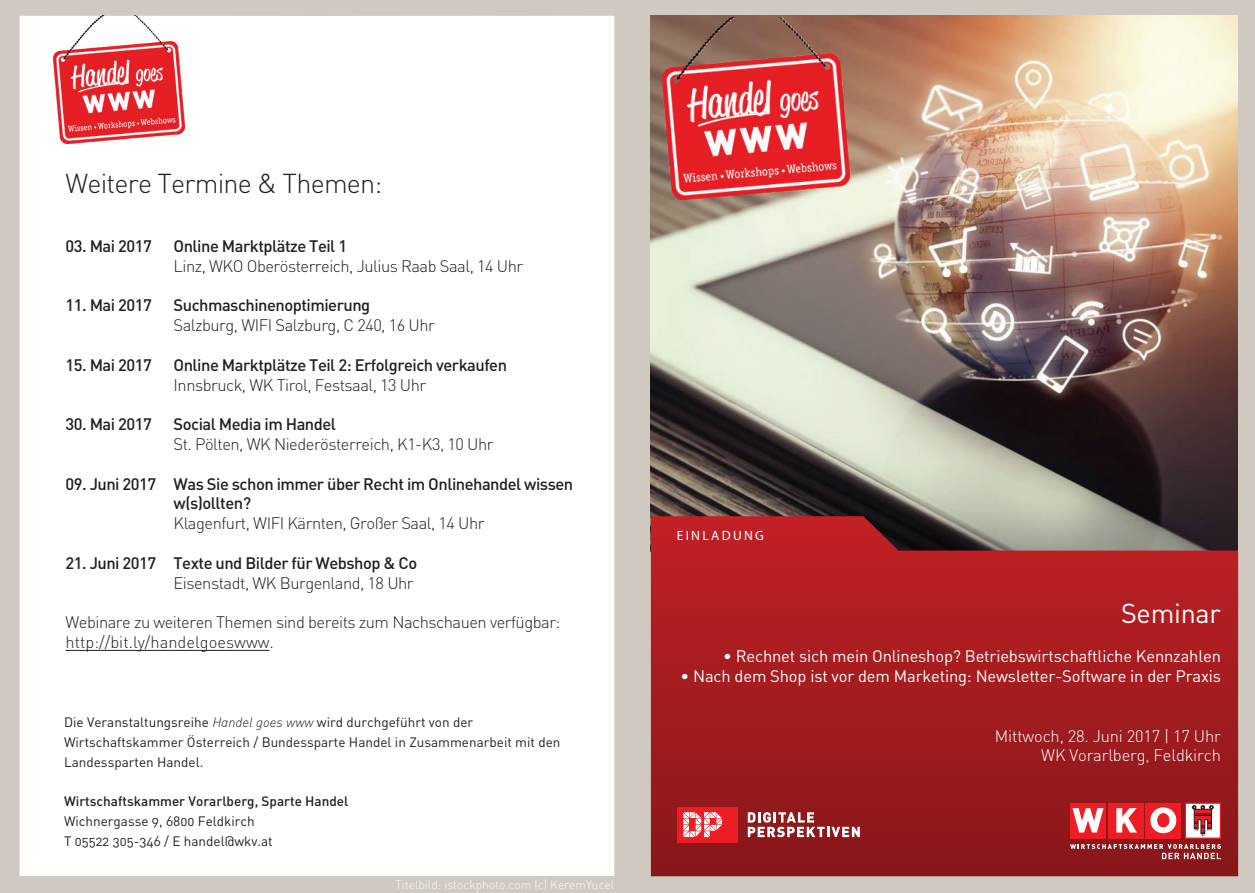
<style>
.page{position:relative;width:1255px;height:893px;background:#fff}
.page>*{position:absolute;margin:0;border:0;box-sizing:border-box;transform-origin:0 0}
.t1{font:300 27px "DIN";letter-spacing:-.03em;color:#231f20}
.t2{font:27px "DIN Regular Alternate";letter-spacing:-.01em;color:#fff}
.t3{font:300 16.5px/19.8px "DIN";letter-spacing:-.03em;color:#231f20}
.t4{font:500 16.5px/19.8px "DIN";letter-spacing:-.03em;color:#231f20}
.t5{font:16.5px "DIN Regular Alternate";letter-spacing:-.01em;color:#fff}
.t6{font:300 16.5px/19.8px "DIN";letter-spacing:-.01em;color:#fff;text-align:right}
.t7{font:13.5px/19.8px "DIN Regular Alternate";color:#231f20}
.t8{font:500 13.5px "DIN";color:#231f20}
.t9{font:13.5px "Myriad Pro";letter-spacing:.17em;color:#fff}
.t10{font:300 12px "DIN";color:#fff}
.s1{font-family:"DIN Light Italic Alt"}
</style>
<div class="page">
<div style="left:0;top:0;width:1254px;height:893px;background:#cfc9c0"></div>
<img style="left:651px;top:16px;width:586px;height:500px">
<svg style="left:651px;top:516px;width:586px;height:360px;background:#9f2023"></svg>
<div style="left:1145px;top:803px;width:36px;height:36px;background:#ee1d23"></div>
<div style="left:1107px;top:803px;width:36px;height:36px;background:#ee1d23"></div>
<svg style="left:1116px;top:808px;width:20px;height:24px"></svg>
<div style="left:1069px;top:803px;width:36px;height:36px;background:#ee1d23"></div>
<svg style="left:1072px;top:808px;width:31px;height:24px"></svg>
<svg style="left:1150px;top:807px;width:26px;height:26px"></svg>
<div style="left:1157px;top:814px;width:11px;height:13px;background:#ee1d23;border-radius:50%"></div>
<div style="left:1157px;top:813px;width:12px;height:14px;border:1px solid #ee1d23;border-radius:50%"></div>
<div style="left:1184px;top:803px;width:36px;height:36px;background:#fff;border:1px solid #ee1d23"></div>
<svg style="left:1192px;top:805px;width:21px;height:31px"></svg>
<svg style="left:1069px;top:844px;width:151px;height:15px;background:#a24648"></svg>
<div style="left:20px;top:16px;width:594px;height:860px;background:#fff"></div>
<div style="left:676px;top:807px;width:61px;height:35px;background:#ec1d25"></div>
<svg style="left:683px;top:812px;width:39px;height:25px"></svg>
<svg style="left:747px;top:812px;width:112px;height:25px;background:#b56769"></svg>
<hr style="left:65px;top:650px;width:204px;height:1px;background:#231f20">
<img style="left:662px;top:17px;width:187px;height:183px">
<img style="left:53px;top:16px;width:132px;height:128px">
<h1 class="t1" style="left:65px;top:166px;width:318px">Weitere Termine &amp; Themen:</h1>
<p class="t4" style="left:65px;top:236px;width:88px">03. Mai 2017</p>
<p class="t4" style="left:173px;top:236px;width:175px">Online Marktplätze Teil 1</p>
<p class="t3" style="left:173px;top:256px;width:351px">Linz, WKO Oberösterreich, Julius Raab Saal, 14 Uhr</p>
<p class="t4" style="left:65px;top:295px;width:88px">11. Mai 2017</p>
<p class="t4" style="left:173px;top:295px;width:198px">Suchmaschinenoptimierung</p>
<p class="t3" style="left:173px;top:315px;width:263px">Salzburg, WIFI Salzburg, C 240, 16 Uhr</p>
<p class="t4" style="left:65px;top:354px;width:88px">15. Mai 2017</p>
<p class="t4" style="left:173px;top:354px;width:335px">Online Marktplätze Teil 2: Erfolgreich verkaufen</p>
<p class="t3" style="left:173px;top:375px;width:254px">Innsbruck, WK Tirol, Festsaal, 13 Uhr</p>
<p class="t4" style="left:65px;top:414px;width:88px">30. Mai 2017</p>
<p class="t4" style="left:173px;top:414px;width:164px">Social Media im Handel</p>
<p class="t3" style="left:173px;top:434px;width:321px">St. Pölten, WK Niederösterreich, K1-K3, 10 Uhr</p>
<p class="t4" style="left:174px;top:473px;width:401px;text-indent:-108px">09. Juni 2017 Was Sie schon immer über Recht im Onlinehandel wissen w(s)ollten?</p>
<p class="t3" style="left:173px;top:513px;width:312px">Klagenfurt, WIFI Kärnten, Großer Saal, 14 Uhr</p>
<p class="t4" style="left:65px;top:552px;width:353px">21. Juni 2017 Texte und Bilder für Webshop &amp; Co</p>
<p class="t3" style="left:173px;top:573px;width:241px">Eisenstadt, WK Burgenland, 18 Uhr</p>
<p class="t3" style="left:65px;top:612px;width:496px">Webinare zu weiteren Themen sind bereits zum Nachschauen verfügbar: http://bit.ly/handelgoeswww.</p>
<p class="t7" style="left:64px;top:712px;width:498px">Die Veranstaltungsreihe <span class="s1">Handel goes www</span> wird durchgeführt von der<br>Wirtschaftskammer Österreich / Bundessparte Handel in Zusammenarbeit mit den<br>Landessparten Handel.</p>
<p class="t8" style="left:64px;top:793px;width:286px">Wirtschaftskammer Vorarlberg, Sparte Handel</p>
<p class="t7" style="left:64px;top:811px;width:210px">Wichnergasse 9, 6800 Feldkirch<br>T 05522 305-346 / E handel@wkv.at</p>
<p class="t10" style="left:395px;top:877px;width:220px">Titelbild: istockphoto.com (c) KeremYucel</p>
<p class="t9" style="left:676px;top:527px;width:89px">EINLADUNG</p>
<h1 class="t2" style="left:1120px;top:596px;width:101px">Seminar</h1>
<p class="t5" style="left:723px;top:646px;width:499px">• Rechnet sich mein Onlineshop? Betriebswirtschaftliche Kennzahlen</p>
<p class="t5" style="left:680px;top:666px;width:542px">• Nach dem Shop ist vor dem Marketing: Newsletter-Software in der Praxis</p>
<p class="t6" style="left:994px;top:726px;width:227px">Mittwoch, 28. Juni 2017 | 17 Uhr<br>WK Vorarlberg, Feldkirch</p>
</div>
